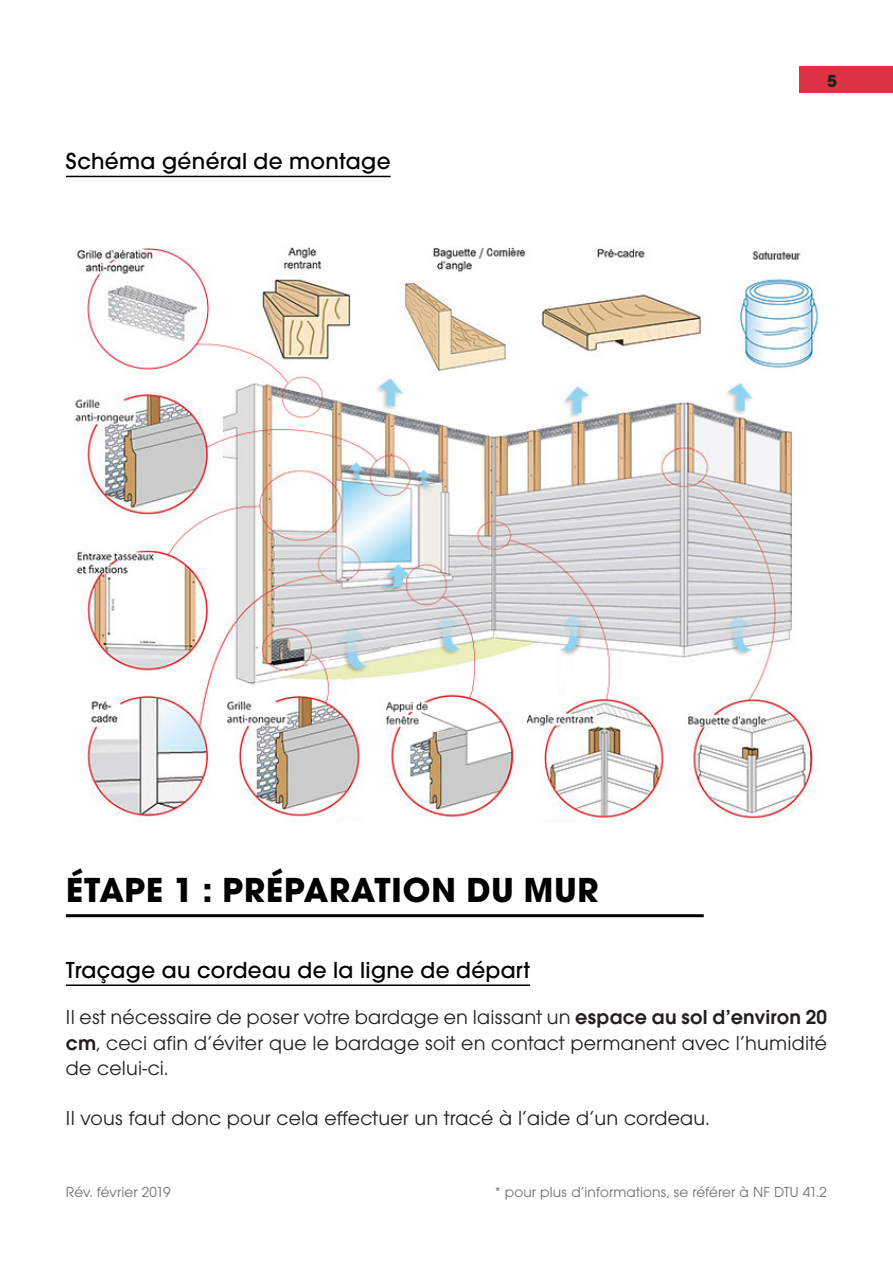
<style>
.page{position:relative;width:893px;height:1263px;background:#fff}
.page>*{position:absolute;margin:0;border:0;box-sizing:border-box;transform-origin:0 0}
.t1{font:700 36px "Avalon";letter-spacing:.025em;color:#000}
.t2{font:500 24px "Avalon";letter-spacing:.015em;color:#000}
.t3{font:21px/25.2px "Avalon";letter-spacing:.01em;color:#231f20;text-align:justify}
.t4{font:700 18px "Avalon";color:#231f20}
.t5{font:15px "Avalon";letter-spacing:.01em;color:#707070}
.s1{font-weight:600}
</style>
<div class="page">
<hr style="left:66px;top:176px;width:325px;height:1px;background:#000">
<hr style="left:66px;top:914px;width:638px;height:3px;background:#000">
<hr style="left:66px;top:984px;width:464px;height:2px;background:#000">
<img style="left:75px;top:247px;width:744px;height:576px">
<div style="left:799px;top:67px;width:94px;height:26px;background:#db3343"></div>
<p class="t2" style="left:66px;top:147px;width:326px">Schéma général de montage</p>
<p class="t4" style="left:827px;top:70px;width:11px">5</p>
<p class="t1" style="left:66px;top:868px;width:534px">ÉTAPE 1 : PRÉPARATION DU MUR</p>
<p class="t2" style="left:66px;top:956px;width:466px">Traçage au cordeau de la ligne de départ</p>
<p class="t3" style="left:66px;top:1005px;width:763px">Il est nécessaire de poser votre bardage en laissant un <span class="s1">espace au sol d’environ 20 cm</span>, ceci afin d’éviter que le bardage soit en contact permanent avec l’humidité de celui-ci.</p>
<p class="t3" style="left:66px;top:1106px;width:645px">Il vous faut donc pour cela effectuer un tracé à l’aide d’un cordeau.</p>
<p class="t5" style="left:66px;top:1183px;width:106px">Rév. février 2019</p>
<p class="t5" style="left:495px;top:1183px;width:334px">* pour plus d’informations, se référer à NF DTU 41.2</p>
</div>
